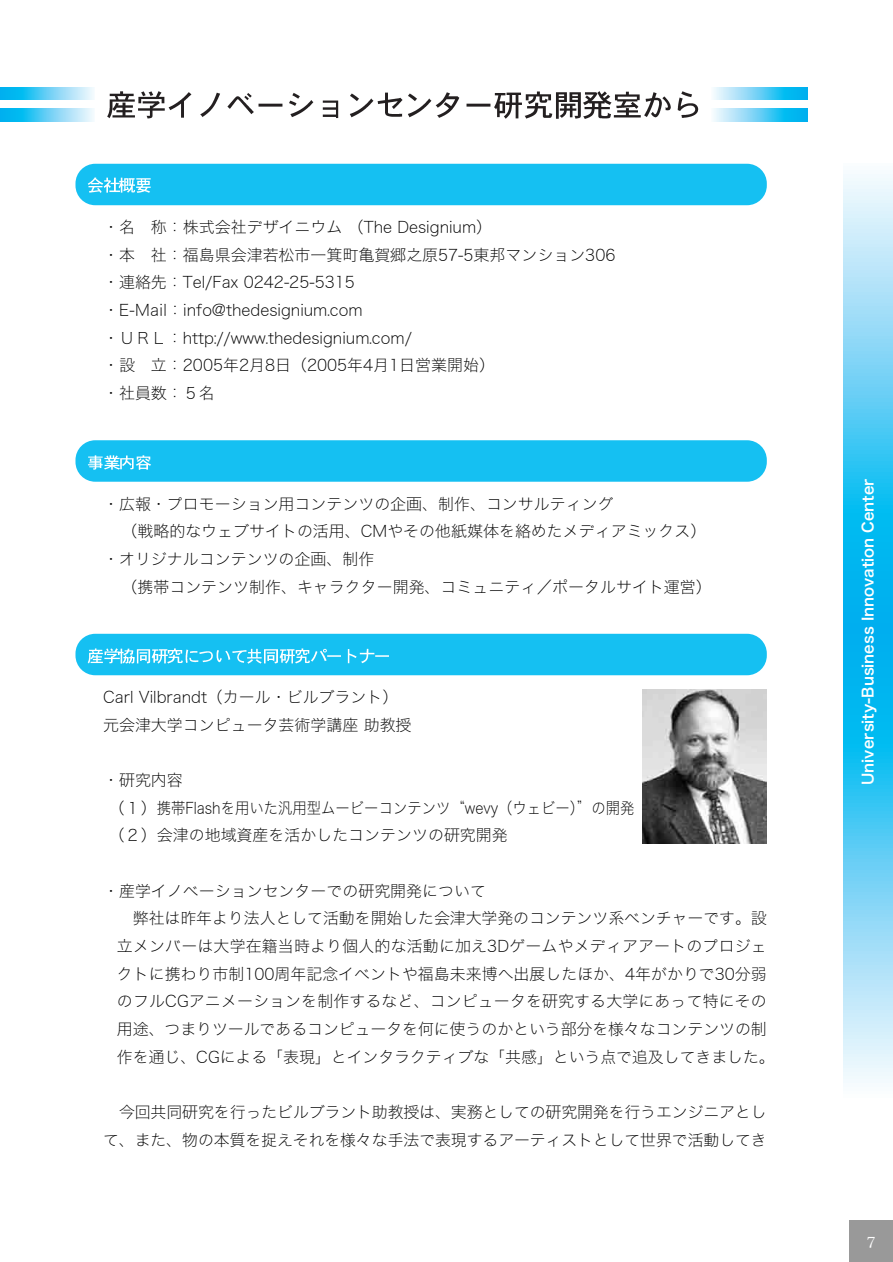
<style>
.page{position:relative;width:893px;height:1262px;background:#fff}
.page>*{position:absolute;margin:0;border:0;box-sizing:border-box;transform-origin:0 0}
.t1{font:15.9px/27.6px "Hira Kaku DS W1";color:#000}
.t2{font:14.85px "Hira Kaku DS W6";color:#fff}
.t3{font:14.85px "Hira Min DS W3";color:#fff}
</style>
<div class="page">
<svg style="left:843px;top:174px;width:49px;height:909px;background:#63cff5"></svg>
<div style="left:849px;top:1220px;width:43px;height:41px;background:#999"></div>
<svg style="left:0;top:87px;width:94px;height:13px"></svg>
<svg style="left:0;top:108px;width:94px;height:13px"></svg>
<svg style="left:713px;top:87px;width:94px;height:13px"></svg>
<svg style="left:713px;top:108px;width:94px;height:13px"></svg>
<img style="left:107px;top:91px;width:474px;height:28px">
<img style="left:583px;top:91px;width:116px;height:28px">
<div style="left:75px;top:164px;width:691px;height:41px;background:#15c0f2;border-radius:20px"></div>
<img style="left:87px;top:177px;width:31px;height:15px">
<img style="left:118px;top:177px;width:33px;height:15px">
<img style="left:642px;top:689px;width:124px;height:154px">
<div style="left:75px;top:440px;width:691px;height:42px;background:#15c0f2;border-radius:20px"></div>
<img style="left:88px;top:455px;width:30px;height:15px">
<img style="left:118px;top:455px;width:33px;height:15px">
<div style="left:75px;top:634px;width:691px;height:41px;background:#15c0f2;border-radius:20px"></div>
<img style="left:87px;top:648px;width:31px;height:15px">
<img style="left:118px;top:648px;width:48px;height:15px">
<img style="left:166px;top:648px;width:32px;height:15px">
<img style="left:198px;top:650px;width:48px;height:13px">
<img style="left:246px;top:648px;width:48px;height:15px">
<img style="left:294px;top:648px;width:95px;height:15px">
<p class="t1" style="left:103px;top:215px;width:514px">・名　称：株式会社デザイニウム（The Designium）<br>・本　社：福島県会津若松市一箕町亀賀郷之原57-5東邦マンション306・連絡先：Tel/Fax 0242-25-5315<br>・E-Mail：info@thedesignium.com<br>・ＵＲＬ：http://www.thedesignium.com/<br>・設　立：2005年2月8日（2005年4月1日営業開始）<br>・社員数：５名</p>
<p class="t1" style="left:103px;top:492px;width:512px">・広報・プロモーション用コンテンツの企画、制作、コンサルティング</p>
<p class="t1" style="left:121px;top:519px;width:586px">（戦略的なウェブサイトの活用、CMやその他紙媒体を絡めたメディアミックス）</p>
<p class="t1" style="left:103px;top:547px;width:273px">・オリジナルコンテンツの企画、制作</p>
<p class="t1" style="left:121px;top:575px;width:591px">（携帯コンテンツ制作、キャラクター開発、コミュニティ／ポータルサイト運営）</p>
<p class="t1" style="left:103px;top:685px;width:310px">Carl Vilbrandt（カール・ビルブラント）元会津大学コンピュータ芸術学講座助教授</p>
<p class="t1" style="left:109px;top:768px;width:527px;text-indent:-6px">・研究内容<br>（１）携帯Flashを用いた汎用型ムービーコンテンツ“wevy（ウェビー）”の開発（２）会津の地域資産を活かしたコンテンツの研究開発</p>
<p class="t1" style="left:103px;top:879px;width:384px">・産学イノベーションセンターでの研究開発について</p>
<p class="t1" style="left:133px;top:906px;width:635px">弊社は昨年より法人として活動を開始した会津大学発のコンテンツ系ベンチャーです。設</p>
<p class="t1" style="left:117px;top:934px;width:651px">立メンバーは大学在籍当時より個人的な活動に加え3Dゲームやメディアアートのプロジェ</p>
<p class="t1" style="left:117px;top:962px;width:651px">クトに携わり市制100周年記念イベントや福島未来博へ出展したほか、4年がかりで30分弱</p>
<p class="t1" style="left:117px;top:989px;width:651px">のフルCGアニメーションを制作するなど、コンピュータを研究する大学にあって特にその</p>
<p class="t1" style="left:117px;top:1017px;width:651px">用途、つまりツールであるコンピュータを何に使うのかという部分を様々なコンテンツの制</p>
<p class="t1" style="left:117px;top:1045px;width:659px">作を通じ、CGによる「表現」とインタラクティブな「共感」という点で追及してきました。</p>
<p class="t1" style="left:103px;top:1100px;width:665px;text-align:right">今回共同研究を行ったビルブラント助教授は、実務としての研究開発を行うエンジニアとして、また、物の本質を捉えそれを様々な手法で表現するアーティストとして世界で活動してき</p>
<p class="t2" style="left:862px;top:785px;width:308px;rotate:-90deg">University-Business Innovation Center</p>
<p class="t3" style="left:866px;top:1236px;width:10px">7</p>
</div>
